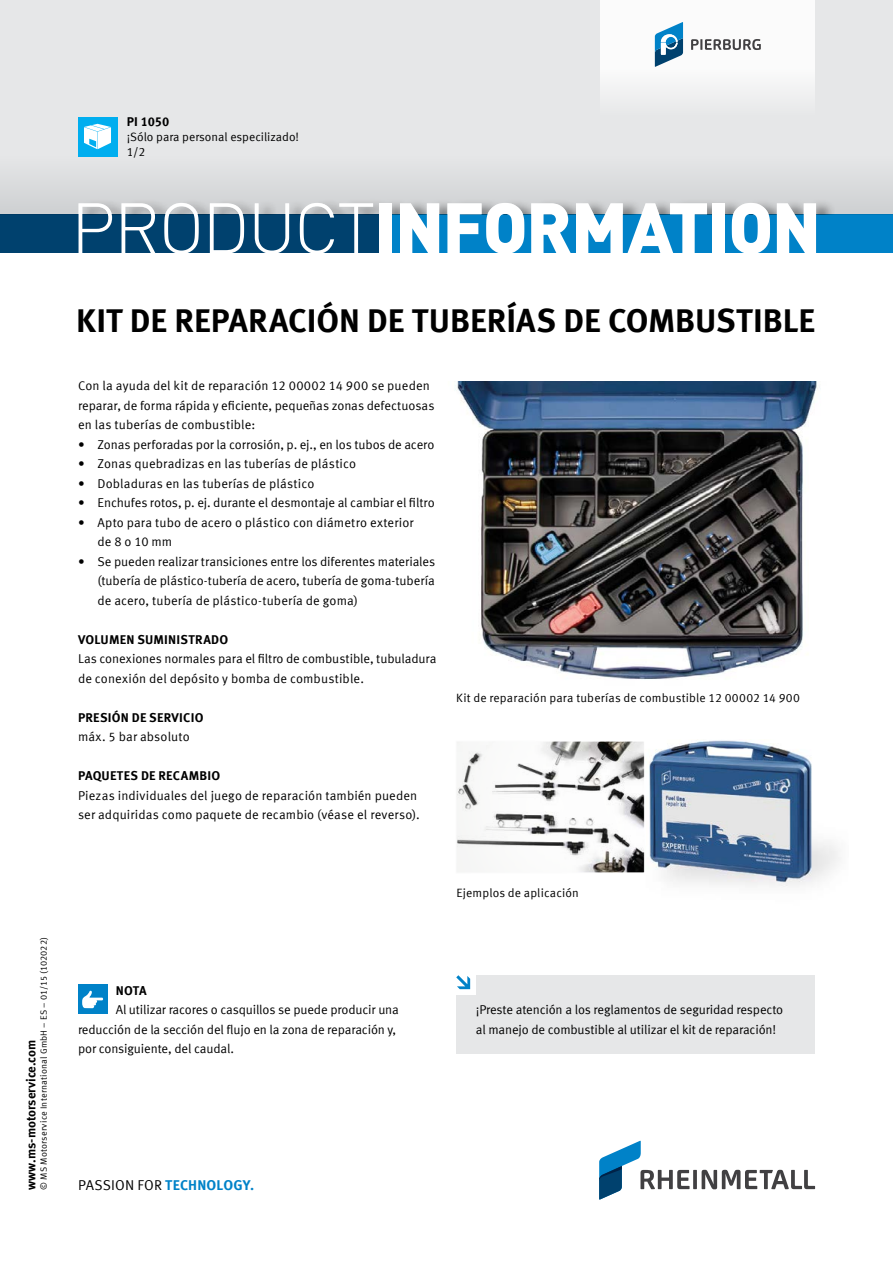
<style>
.page{position:relative;width:893px;height:1263px;background:#fff}
.page>*{position:absolute;margin:0;border:0;box-sizing:border-box;transform-origin:0 0}
.t1{font:900 70.5px "DIN Offc";letter-spacing:-.025em;color:#fff}
.t2{font:700 33px "Meta Offc Pro";color:#000}
.t3{font:700 14.25px "Meta Offc Pro";letter-spacing:.01em;color:#0082c8}
.t4{font:12.75px/19.5px "Meta Offc Pro Norm";letter-spacing:.005em;color:#000}
.t5{font:700 12.75px "Meta Offc Pro";letter-spacing:.015em;color:#000}
.t6{font:12px "Meta Offc Pro Norm";letter-spacing:.01em;color:#000}
.t7{font:9px "Meta Offc Pro Norm";letter-spacing:.02em;color:#000}
.s1{font-weight:300}
.s2{font-family:"Meta Offc Pro Norm";font-weight:400;color:#000}
</style>
<div class="page">
<div style="left:0;top:0;width:893px;height:224px;background:#e6e7e8"></div>
<div style="left:0;top:214px;width:893px;height:39px;background:#00416e"></div>
<div style="left:386px;top:214px;width:507px;height:39px;background:#0082c8"></div>
<div style="left:0;top:156px;width:893px;height:58px;background:#dcdedf"></div>
<div style="left:80px;top:198px;width:756px;height:16px;background:#000;opacity:.4"></div>
<div style="left:78px;top:117px;width:39px;height:39px;background:#00aeef"></div>
<svg style="left:84px;top:124px;width:27px;height:25px"></svg>
<div style="left:601px;top:0;width:214px;height:117px;background:linear-gradient(to bottom,#fff,#edeeef)"></div>
<svg style="left:691px;top:39px;width:70px;height:11px"></svg>
<svg style="left:655px;top:22px;width:28px;height:45px"></svg>
<svg style="left:599px;top:1141px;width:216px;height:58px"></svg>
<img style="left:455px;top:382px;width:363px;height:298px">
<img style="left:644px;top:740px;width:196px;height:147px">
<svg style="left:458px;top:743px;width:184px;height:128px"></svg>
<div style="left:456px;top:741px;width:188px;height:132px;border:1px solid #d1d3d4"></div>
<div style="left:78px;top:985px;width:29px;height:29px;background:#0082c8"></div>
<svg style="left:82px;top:991px;width:21px;height:17px"></svg>
<div style="left:456px;top:975px;width:359px;height:78px;background:#e6e7e8"></div>
<div style="left:456px;top:975px;width:20px;height:20px;background:#fff"></div>
<svg style="left:456px;top:975px;width:14px;height:14px"></svg>
<p class="t7" style="left:37px;top:1189px;width:254px;rotate:-90deg">© MS Motorservice International GmbH – ES – 01/15 (102022)</p>
<p class="t5" style="left:21px;top:1189px;width:151px;rotate:-90deg">www.ms-motorservice.com</p>
<p class="t5" style="left:127px;top:111px;width:44px">PI 1050</p>
<p class="t6" style="left:127px;top:128px;width:174px">¡Sólo para personal especilizado!</p>
<p class="t6" style="left:127px;top:143px;width:20px">1/2</p>
<h1 class="t1" style="left:71px;top:181px;width:752px"><span class="s1">PRODUCT</span>INFORMATION</h1>
<h2 class="t2" style="left:76px;top:294px;width:740px">KIT DE REPARACIÓN DE TUBERÍAS DE COMBUSTIBLE</h2>
<p class="t4" style="left:78px;top:375px;width:358px">Con la ayuda del kit de reparación 12 00002 14 900 se pueden reparar, de forma rápida y eficiente, pequeñas zonas defectuosas en las tuberías de combustible:</p>
<p class="t4" style="left:78px;top:434px;width:358px">• Zonas perforadas por la corrosión, p. ej., en los tubos de acero</p>
<p class="t4" style="left:78px;top:453px;width:280px">• Zonas quebradizas en las tuberías de plástico</p>
<p class="t4" style="left:78px;top:472px;width:238px">• Dobladuras en las tuberías de plástico</p>
<p class="t4" style="left:78px;top:492px;width:358px">• Enchufes rotos, p. ej. durante el desmontaje al cambiar el filtro</p>
<p class="t4" style="left:97px;top:511px;width:318px;text-indent:-19px">• Apto para tubo de acero o plástico con diámetro exterior de 8 o 10 mm</p>
<p class="t4" style="left:97px;top:550px;width:339px;text-align:justify;text-indent:-19px">• Se pueden realizar transiciones entre los diferentes materiales (tubería de plástico-tubería de acero, tubería de goma-tubería de acero, tubería de plástico-tubería de goma)</p>
<p class="t5" style="left:78px;top:629px;width:152px">VOLUMEN SUMINISTRADO</p>
<p class="t4" style="left:78px;top:648px;width:360px">Las conexiones normales para el filtro de combustible, tubuladura de conexión del depósito y bomba de combustible.</p>
<p class="t5" style="left:78px;top:707px;width:127px">PRESIÓN DE SERVICIO</p>
<p class="t4" style="left:78px;top:726px;width:113px">máx. 5 bar absoluto</p>
<p class="t5" style="left:78px;top:766px;width:144px">PAQUETES DE RECAMBIO</p>
<p class="t4" style="left:78px;top:784px;width:343px">Piezas individuales del juego de reparación también pueden ser adquiridas como paquete de recambio (véase el reverso).</p>
<p class="t6" style="left:456px;top:689px;width:345px">Kit de reparación para tuberías de combustible 12 00002 14 900</p>
<p class="t6" style="left:456px;top:884px;width:124px">Ejemplos de aplicación</p>
<p class="t5" style="left:116px;top:980px;width:32px">NOTA</p>
<p class="t4" style="left:78px;top:999px;width:322px;text-indent:38px">Al utilizar racores o casquillos se puede producir una reducción de la sección del flujo en la zona de reparación y, por consiguiente, del caudal.</p>
<p class="t4" style="left:476px;top:999px;width:309px">¡Preste atención a los reglamentos de seguridad respecto al manejo de combustible al utilizar el kit de reparación!</p>
<p class="t3" style="left:78px;top:1173px;width:178px"><span class="s2">PASSION FOR</span> TECHNOLOGY.</p>
</div>
